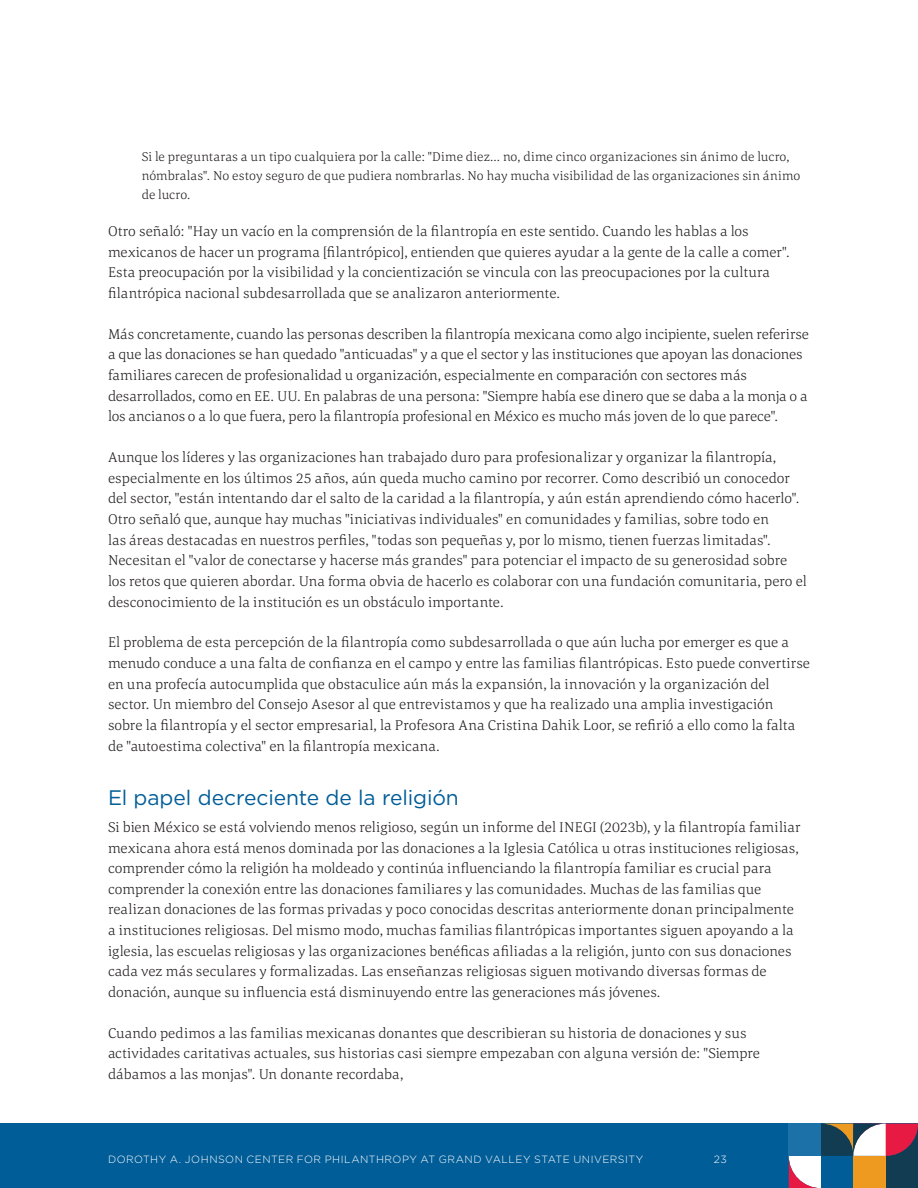
<style>
.page{position:relative;width:918px;height:1188px;background:#fff}
.page>*{position:absolute;margin:0;border:0;box-sizing:border-box;transform-origin:0 0}
.Header_2{font:21px "Gotham";letter-spacing:-.005em;color:#005d98}
.Body_Text{font:300 14.7px/20.7px "Corda";letter-spacing:.005em;color:#231f20}
.Quoted_text{font:300 13.2px/19.2px "Corda";letter-spacing:.01em;color:#231f20}
.t1{font:300 10.5px "Gotham";letter-spacing:.045em;color:#fff}
</style>
<div class="page">
<div style="left:0;top:1123px;width:918px;height:65px;background:#005d98"></div>
<svg style="left:789px;top:1124px;width:129px;height:64px;background:#69718b"></svg>
<div style="left:853px;top:1156px;width:33px;height:32px;background:#ee9a20"></div>
<p class="Quoted_text" style="left:142px;top:147px;width:660px">Si le preguntaras a un tipo cualquiera por la calle: "Dime diez... no, dime cinco organizaciones sin ánimo de lucro, nómbralas". No estoy seguro de que pudiera nombrarlas. No hay mucha visibilidad de las organizaciones sin ánimo de lucro.</p>
<p class="Body_Text" style="left:108px;top:220px;width:683px">Otro señaló: "Hay un vacío en la comprensión de la filantropía en este sentido. Cuando les hablas a los mexicanos de hacer un programa [filantrópico], entienden que quieres ayudar a la gente de la calle a comer".<br>Esta preocupación por la visibilidad y la concientización se vincula con las preocupaciones por la cultura filantrópica nacional subdesarrollada que se analizaron anteriormente.</p>
<p class="Body_Text" style="left:108px;top:323px;width:702px">Más concretamente, cuando las personas describen la filantropía mexicana como algo incipiente, suelen referirse a que las donaciones se han quedado "anticuadas" y a que el sector y las instituciones que apoyan las donaciones familiares carecen de profesionalidad u organización, especialmente en comparación con sectores más desarrollados, como en EE. UU. En palabras de una persona: "Siempre había ese dinero que se daba a la monja o a los ancianos o a lo que fuera, pero la filantropía profesional en México es mucho más joven de lo que parece".</p>
<p class="Body_Text" style="left:108px;top:447px;width:700px">Aunque los líderes y las organizaciones han trabajado duro para profesionalizar y organizar la filantropía, especialmente en los últimos 25 años, aún queda mucho camino por recorrer. Como describió un conocedor del sector, "están intentando dar el salto de la caridad a la filantropía, y aún están aprendiendo cómo hacerlo".<br>Otro señaló que, aunque hay muchas "iniciativas individuales" en comunidades y familias, sobre todo en<br>las áreas destacadas en nuestros perfiles, "todas son pequeñas y, por lo mismo, tienen fuerzas limitadas".<br>Necesitan el "valor de conectarse y hacerse más grandes" para potenciar el impacto de su generosidad sobre los retos que quieren abordar. Una forma obvia de hacerlo es colaborar con una fundación comunitaria, pero el desconocimiento de la institución es un obstáculo importante.</p>
<p class="Body_Text" style="left:108px;top:632px;width:703px">El problema de esta percepción de la filantropía como subdesarrollada o que aún lucha por emerger es que a menudo conduce a una falta de confianza en el campo y entre las familias filantrópicas. Esto puede convertirse en una profecía autocumplida que obstaculice aún más la expansión, la innovación y la organización del sector. Un miembro del Consejo Asesor al que entrevistamos y que ha realizado una amplia investigación sobre la filantropía y el sector empresarial, la Profesora Ana Cristina Dahik Loor, se refirió a ello como la falta de "autoestima colectiva" en la filantropía mexicana.</p>
<p class="Header_2" style="left:108px;top:784px;width:352px">El papel decreciente de la religión</p>
<p class="Body_Text" style="left:108px;top:816px;width:694px">Si bien México se está volviendo menos religioso, según un informe del INEGI (2023b), y la filantropía familiar mexicana ahora está menos dominada por las donaciones a la Iglesia Católica u otras instituciones religiosas, comprender cómo la religión ha moldeado y continúa influenciando la filantropía familiar es crucial para comprender la conexión entre las donaciones familiares y las comunidades. Muchas de las familias que realizan donaciones de las formas privadas y poco conocidas descritas anteriormente donan principalmente a instituciones religiosas. Del mismo modo, muchas familias filantrópicas importantes siguen apoyando a la iglesia, las escuelas religiosas y las organizaciones benéficas afiliadas a la religión, junto con sus donaciones cada vez más seculares y formalizadas. Las enseñanzas religiosas siguen motivando diversas formas de donación, aunque su influencia está disminuyendo entre las generaciones más jóvenes.</p>
<p class="Body_Text" style="left:108px;top:1022px;width:653px">Cuando pedimos a las familias mexicanas donantes que describieran su historia de donaciones y sus actividades caritativas actuales, sus historias casi siempre empezaban con alguna versión de: "Siempre dábamos a las monjas". Un donante recordaba,</p>
<p class="t1" style="left:108px;top:1153px;width:537px">DOROTHY A. JOHNSON CENTER FOR PHILANTHROPY AT GRAND VALLEY STATE UNIVERSITY</p>
<p class="t1" style="left:714px;top:1153px;width:15px">23</p>
</div>
